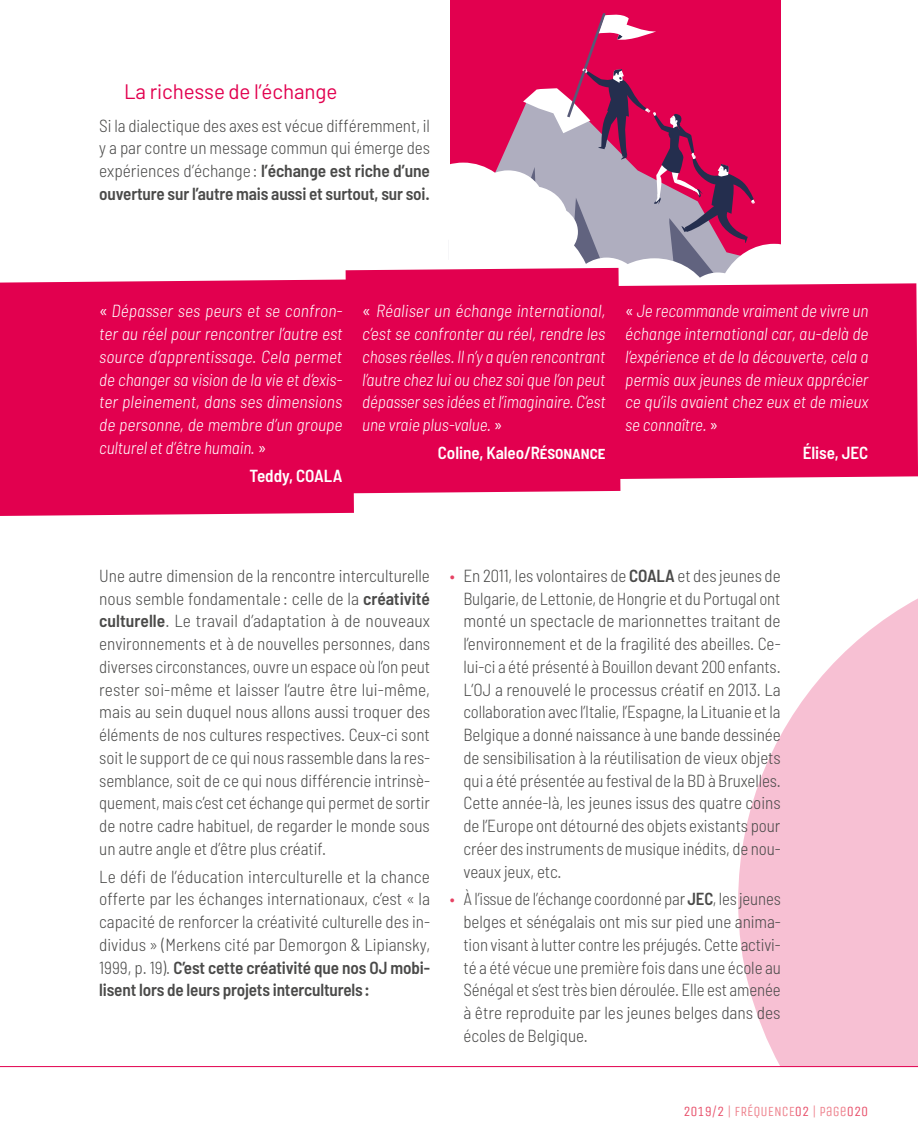
<style>
.page{position:relative;width:918px;height:1141px;background:#fff}
.page>*{position:absolute;margin:0;border:0;box-sizing:border-box;transform-origin:0 0}
.t1{font:21px "Barlow";letter-spacing:-.005em;color:#e2004f}
.t2{font:300 semi-condensed 17.5px/22.8px "Barlow";letter-spacing:-.005em;color:#4a4a49;text-align:justify}
.t3{font:italic 300 semi-condensed 17.5px/22.8px "Barlow";letter-spacing:-.005em;color:#fff;text-align:justify}
.t4{font:300 semi-condensed 17.5px/22.8px "Barlow";letter-spacing:-.005em;color:#4a4a49;text-align:justify;scale:.96 1}
.t5{font:600 semi-condensed 17.5px "Barlow";letter-spacing:-.005em;color:#fff}
.t6{font:14px "Unica One";color:#ee848f}
.s1{font-weight:600}
.s2{font-weight:400;font-style:normal}
.s3{color:#e64263}
.s4{color:#e8516b}
</style>
<div class="page">
<div style="left:450px;top:0;width:330px;height:318px;background:#e2004f"></div>
<svg style="left:450px;top:12px;width:331px;height:256px"></svg>
<svg style="left:738px;top:598px;width:180px;height:468px;fill:#f7c0d3"></svg>
<svg style="left:0;top:268px;width:918px;height:248px;fill:#e2004f"></svg>
<hr style="left:0;top:1066px;width:918px;height:1px;background:#e2004f">
<p class="t1" style="left:124px;top:78px;width:215px">La richesse de l’échange</p>
<p class="t2" style="left:99px;top:114px;width:332px">Si la dialectique des axes est vécue différemment, il y a par contre un message commun qui émerge des expériences d’échange : <span class="s1">l’échange est riche d’une ouverture sur l’autre mais aussi et surtout, sur soi.</span></p>
<p class="t3" style="left:99px;top:299px;width:245px"><span class="s2">«</span> Dépasser ses peurs et se confron&shy;ter au réel pour rencontrer l’autre est source d’apprentissage. Cela permet de changer sa vision de la vie et d’exis&shy;ter pleinement, dans ses dimensions de personne, de membre d’un groupe culturel et d’être humain. <span class="s2">»</span></p>
<p class="t5" style="left:249px;top:464px;width:94px">Teddy, COALA</p>
<p class="t3" style="left:362px;top:299px;width:245px"><span class="s2">«</span> Réaliser un échange international, c’est se confronter au réel, rendre les choses réelles. Il n’y a qu’en rencontrant l’autre chez lui ou chez soi que l’on peut dépasser ses idées et l’imaginaire. C’est une vraie plus-value. <span class="s2">»</span></p>
<p class="t5" style="left:438px;top:442px;width:169px">Coline, Kaleo/Résonance</p>
<p class="t3" style="left:625px;top:299px;width:245px"><span class="s2">«</span> Je recommande vraiment de vivre un échange international car, au-delà de l’expérience et de la découverte, cela a permis aux jeunes de mieux apprécier ce qu’ils avaient chez eux et de mieux se connaître. <span class="s2">»</span></p>
<p class="t5" style="left:803px;top:442px;width:67px">Élise, JEC</p>
<p class="t2" style="left:99px;top:564px;width:332px">Une autre dimension de la rencontre interculturelle nous semble fondamentale : celle de la <span class="s1">créativité culturelle</span>. Le travail d’adaptation à de nouveaux environnements et à de nouvelles personnes, dans diverses circonstances, ouvre un espace où l’on peut rester soi-même et laisser l’autre être lui-même, mais au sein duquel nous allons aussi troquer des éléments de nos cultures respectives. Ceux-ci sont soit le support de ce qui nous rassemble dans la res&shy;semblance, soit de ce qui nous différencie intrinsè&shy;quement, mais c’est cet échange qui permet de sortir de notre cadre habituel, de regarder le monde sous un autre angle et d’être plus créatif.</p>
<p class="t2" style="left:99px;top:864px;width:332px">Le défi de l’éducation interculturelle et la chance offerte par les échanges internationaux, c’est « la capacité de renforcer la créativité culturelle des in&shy;dividus » (Merkens cité par Demorgon &amp; Lipiansky, 1999, p. 19). <span class="s1">C’est cette créativité que nos OJ mobi&shy;lisent lors de leurs projets interculturels:</span></p>
<p class="t2" style="left:463px;top:564px;width:319px;text-indent:-14px"><span class="s3">•</span> En 2011, les volontaires de <span class="s1">COALA</span> et des jeunes de Bulgarie, de Lettonie, de Hongrie et du Portugal ont monté un spectacle de marionnettes traitant de l’environnement et de la fragilité des abeilles. Ce&shy;lui-ci a été présenté à Bouillon devant 200 enfants.<br>L’OJ a renouvelé le processus créatif en 2013. La collaboration avec l’Italie, l’Espagne, la Lituanie et la Belgique a donné naissance à une bande dessinée de sensibilisation à la réutilisation de vieux objets qui a été présentée au festival de la BD à Bruxelles.<br>Cette année-là, les jeunes issus des quatre coins de l’Europe ont détourné des objets existants pour créer des instruments de musique inédits, de nou&shy;veaux jeux, etc.</p>
<p class="t4" style="left:463px;top:887px;width:332px;text-indent:-14px"><span class="s3">•</span> À l’issue de l’échange coordonné par <span class="s1">JEC</span>, les jeunes belges et sénégalais ont mis sur pied une anima&shy;tion visant à lutter contre les préjugés. Cette activi&shy;té a été vécue une première fois dans une école au Sénégal et s’est très bien déroulée. Elle est amenée à être reproduite par les jeunes belges dans des écoles de Belgique.</p>
<p class="t6" style="left:683px;top:1103px;width:186px"><span class="s4">2019/2</span> | FRÉQUENCE<span class="s4">02</span> | page<span class="s4">020</span></p>
</div>
